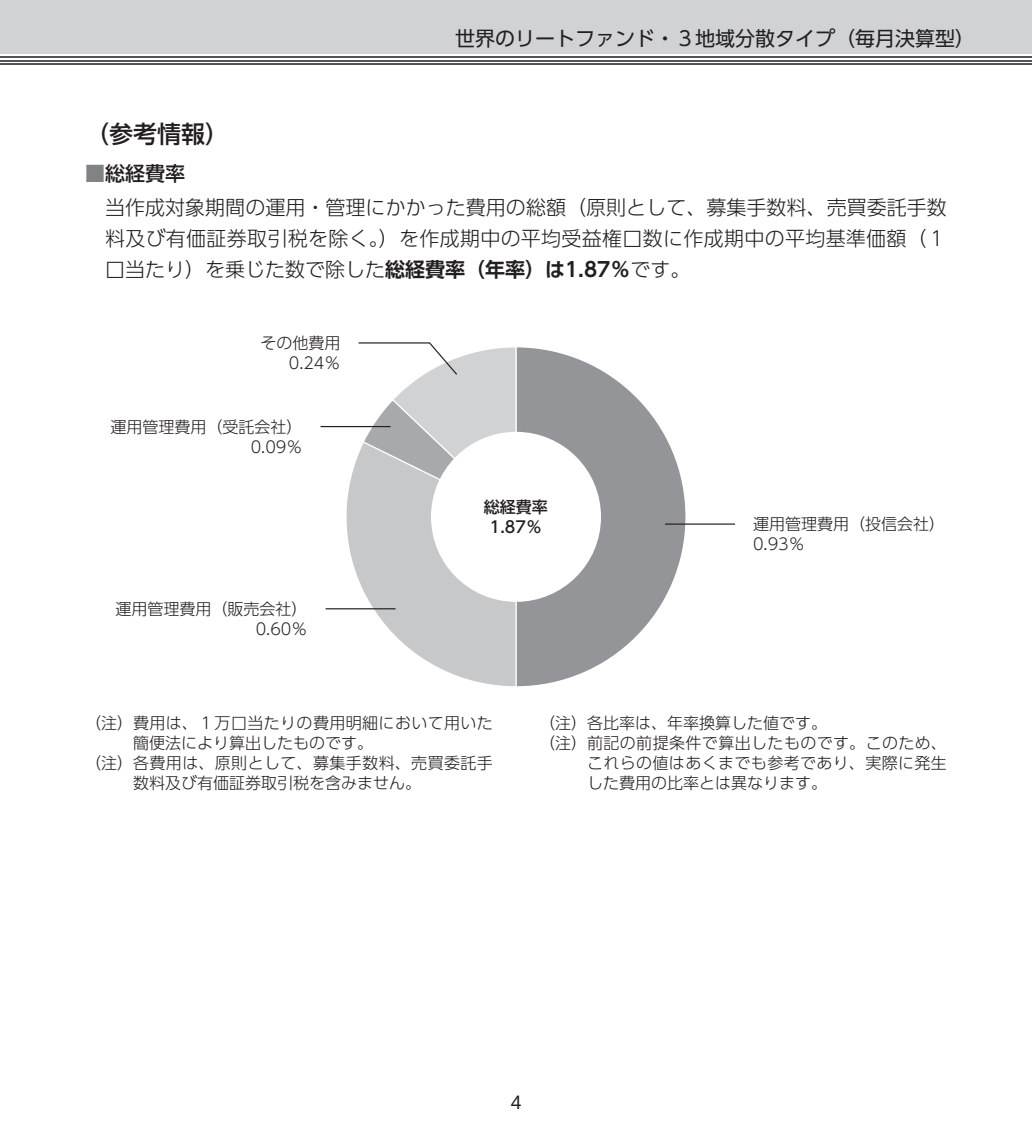
<style>
.page{position:relative;width:1032px;height:1134px;background:#fff}
.page>*{position:absolute;margin:0;border:0;box-sizing:border-box;transform-origin:0 0}
.t1{font:24px "UD Shin Go Pro Medium 90 msp RKSJ H";color:#231f20}
.t2{font:20px/31px "UD Shin Go Pro Light 90 msp RKSJ H";letter-spacing:.015em;color:#231f20;text-align:justify}
.t3{font:20px "UD Shin Go Pro Regular 90 msp RKSJ H";color:#231f20}
.t4{font:20px "UD Shin Go Pro Medium 90 msp RKSJ H";color:#231f20}
.t5{font:17px "UD Shin Go Pro Regular 90 msp RKSJ H";color:#231f20}
.t6{font:16px/20px "UD Shin Go Pro Light 90 msp RKSJ H";color:#231f20;text-align:right}
.t7{font:16px "UD Shin Go Pro Light 90 msp RKSJ H";letter-spacing:.025em;color:#231f20}
.t8{font:16px/20px "UD Shin Go Pro Medium 90 msp RKSJ H";color:#231f20;text-align:center}
.s1{color:#808285}
.s2{font-family:"UD Shin Go Pro De Bold 90 msp RKSJ H"}
</style>
<div class="page">
<div style="left:0;top:0;width:1032px;height:54px;background:#d1d2d4"></div>
<hr style="left:0;top:63px;width:1032px;height:2px;background:#535355">
<hr style="left:0;top:60px;width:1032px;height:1px;background:#535355">
<hr style="left:0;top:56px;width:1032px;height:2px;background:#535355">
<svg style="left:522px;top:347px;width:164px;height:339px"></svg>
<div style="left:431px;top:432px;width:170px;height:170px;background:#fff;border-radius:50%"></div>
<hr style="left:320px;top:426px;width:70px;height:1px;background:#231f20">
<svg style="left:345px;top:342px;width:177px;height:345px"></svg>
<hr style="left:326px;top:608px;width:70px;height:1px;background:#231f20">
<hr style="left:665px;top:523px;width:70px;height:2px;background:#231f20">
<p class="t3" style="left:455px;top:31px;width:521px">世界のリートファンド・３地域分散タイプ（毎月決算型）</p>
<h1 class="t1" style="left:85px;top:125px;width:146px">（参考情報）</h1>
<p class="t4" style="left:85px;top:165px;width:101px"><span class="s1">■</span>総経費率</p>
<p class="t2" style="left:105px;top:194px;width:843px">当作成対象期間の運用・管理にかかった費用の総額（原則として、募集手数料、売買委託手数料及び有価証券取引税を除く。）を作成期中の平均受益権口数に作成期中の平均基準価額（１口当たり）を乗じた数で除した<span class="s2">総経費率（年率）は1.87％</span>です。</p>
<p class="t6" style="left:261px;top:335px;width:81px">その他費用<br>0.24％</p>
<p class="t6" style="left:111px;top:419px;width:193px">運用管理費用（受託会社）<br>0.09％</p>
<p class="t6" style="left:115px;top:601px;width:193px">運用管理費用（販売会社）<br>0.60％</p>
<p class="t8" style="left:484px;top:499px;width:66px">総経費率<br>1.87％</p>
<p class="t6" style="left:753px;top:516px;width:193px;text-align:left">運用管理費用（投信会社）<br>0.93％</p>
<p class="t7" style="left:85px;top:717px;width:409px">（注） 費用は、１万口当たりの費用明細において用いた</p>
<p class="t6" style="left:133px;top:735px;width:241px">簡便法により算出したものです。</p>
<p class="t7" style="left:85px;top:757px;width:409px">（注） 各費用は、原則として、募集手数料、売買委託手</p>
<p class="t6" style="left:133px;top:775px;width:289px">数料及び有価証券取引税を含みません。</p>
<p class="t6" style="left:539px;top:715px;width:289px">（注） 各比率は、年率換算した値です。</p>
<p class="t7" style="left:539px;top:737px;width:409px">（注） 前記の前提条件で算出したものです。このため、</p>
<p class="t7" style="left:587px;top:757px;width:361px">これらの値はあくまでも参考であり、実際に発生</p>
<p class="t6" style="left:587px;top:775px;width:241px">した費用の比率とは異なります。</p>
<p class="t5" style="left:510px;top:1096px;width:13px">4</p>
</div>
